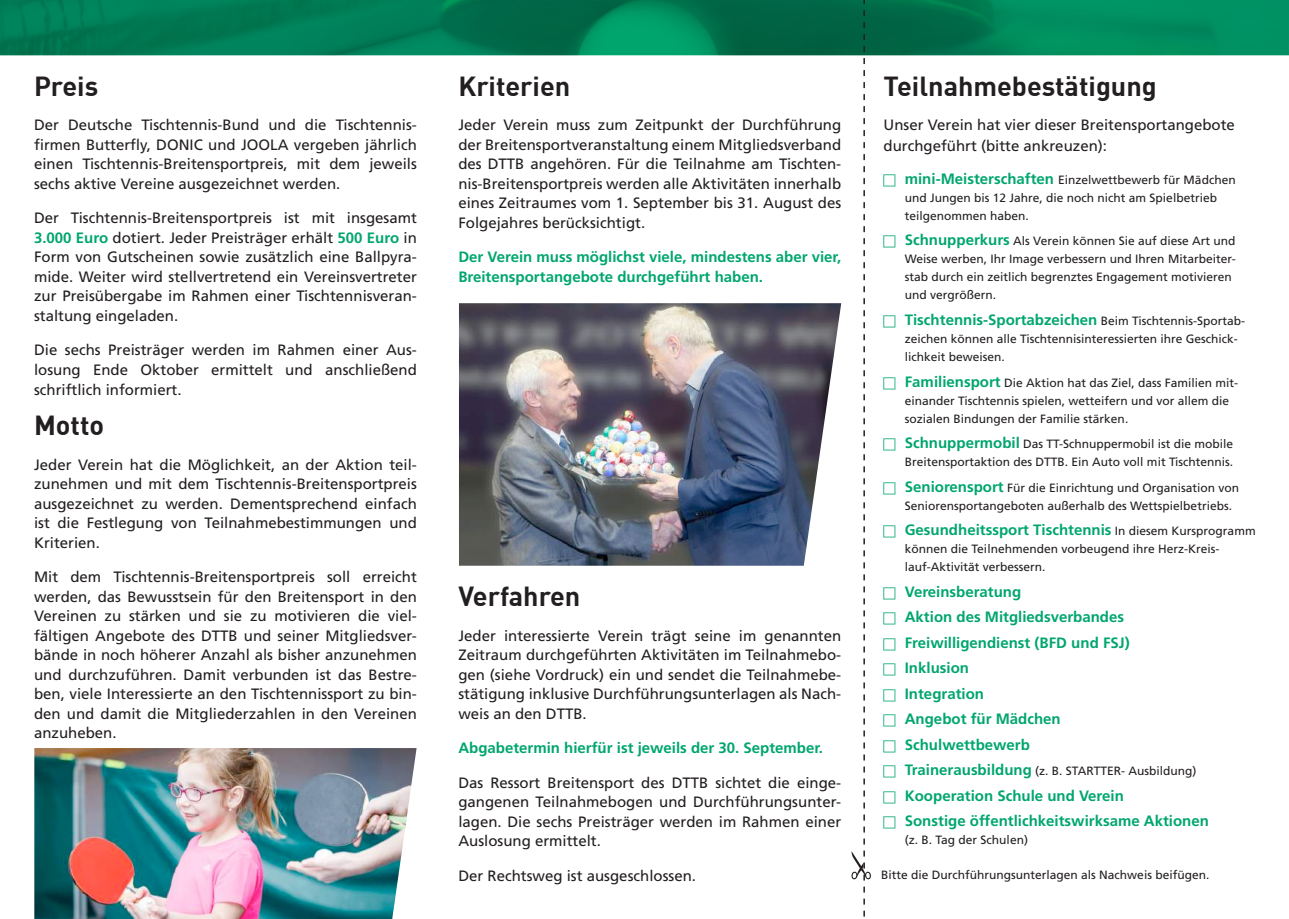
<style>
.page{position:relative;width:1289px;height:919px;background:#fff}
.page>*{position:absolute;margin:0;border:0;box-sizing:border-box;transform-origin:0 0}
.t1{font:700 27px "DIN";color:#231f20}
.t2{font:15px/19.5px "Frutiger";color:#231f20;text-align:justify}
.t3{font:700 15px/25.5px "Frutiger";color:#00a66e}
.t4{font:12px/18px "Frutiger";color:#231f20}
.s1{font-weight:700;color:#00a66e}
.s2{font-weight:700;font-size:15px;color:#00a66e}
.s3{font-weight:400;font-size:12px;color:#231f20}
</style>
<div class="page">
<svg style="left:0;top:0;width:1288px;height:55px;background:#007c54"></svg>
<img style="left:34px;top:748px;width:382px;height:170px">
<svg style="left:851px;top:0;width:19px;height:917px"></svg>
<img style="left:459px;top:303px;width:382px;height:262px">
<h1 class="t1" style="left:34px;top:76px;width:66px">Preis</h1>
<h1 class="t1" style="left:883px;top:76px;width:275px">Teilnahmebestätigung</h1>
<p class="t2" style="left:34px;top:116px;width:384px">Der Deutsche Tischtennis-Bund und die Tischtennis&shy;firmen Butterfly, DONIC und JOOLA vergeben jährlich einen Tischtennis-Breitensportpreis, mit dem jeweils sechs aktive Vereine ausgezeichnet werden.</p>
<p class="t2" style="left:34px;top:209px;width:384px">Der Tischtennis-Breitensportpreis ist mit insgesamt <span class="s1">3.000 Euro</span> dotiert. Jeder Preisträger erhält <span class="s1">500 Euro</span> in Form von Gutscheinen sowie zusätzlich eine Ballpyra&shy;mide. Weiter wird stellvertretend ein Vereinsvertreter zur Preisübergabe im Rahmen einer Tischtennisveran&shy;staltung eingeladen.</p>
<p class="t2" style="left:34px;top:341px;width:384px">Die sechs Preisträger werden im Rahmen einer Aus&shy;losung Ende Oktober ermittelt und anschließend schriftlich informiert.</p>
<h1 class="t1" style="left:34px;top:415px;width:72px">Motto</h1>
<p class="t2" style="left:34px;top:456px;width:384px">Jeder Verein hat die Möglichkeit, an der Aktion teil&shy;zunehmen und mit dem Tischtennis-Breitensportpreis ausgezeichnet zu werden. Dementsprechend einfach ist die Festlegung von Teilnahmebestimmungen und Kriterien.</p>
<p class="t2" style="left:34px;top:568px;width:384px">Mit dem Tischtennis-Breitensportpreis soll erreicht werden, das Bewusstsein für den Breitensport in den Vereinen zu stärken und sie zu motivieren die viel&shy;fältigen Angebote des DTTB und seiner Mitgliedsver&shy;bände in noch höherer Anzahl als bisher anzunehmen und durchzuführen. Damit verbunden ist das Bestre&shy;ben, viele Interessierte an den Tischtennissport zu bin&shy;den und damit die Mitgliederzahlen in den Vereinen anzuheben.</p>
<h1 class="t1" style="left:458px;top:76px;width:113px">Kriterien</h1>
<p class="t2" style="left:458px;top:116px;width:384px">Jeder Verein muss zum Zeitpunkt der Durchführung der Breitensportveranstaltung einem Mitgliedsverband des DTTB angehören. Für die Teilnahme am Tischten&shy;nis-Breitensportpreis werden alle Aktivitäten innerhalb eines Zeitraumes vom 1. September bis 31. August des Folgejahres berücksichtigt.</p>
<p class="t3" style="left:458px;top:248px;width:384px;line-height:19.5px">Der Verein muss möglichst viele, mindestens aber vier,<br>Breitensportangebote durchgeführt haben.</p>
<p class="t2" style="left:883px;top:115px;width:353px;line-height:21px">Unser Verein hat vier dieser Breitensportangebote durchgeführt (bitte ankreuzen):</p>
<p class="t4" style="left:904px;top:172px;width:332px"><span class="s2">mini-Meisterschaften</span> Einzelwettbewerb für Mädchen und Jungen bis 12 Jahre, die noch nicht am Spielbetrieb teilgenommen haben.</p>
<p class="t4" style="left:904px;top:233px;width:332px"><span class="s2">Schnupperkurs</span> Als Verein können Sie auf diese Art und Weise werben, Ihr Image verbessern und Ihren Mitarbeiter&shy;stab durch ein zeitlich begrenztes Engagement motivieren und vergrößern.</p>
<p class="t3" style="left:904px;top:308px;width:342px">Tischtennis-Sportabzeichen <span class="s3">Beim Tischtennis-Sportab-</span></p>
<p class="t4" style="left:904px;top:331px;width:334px">zeichen können alle Tischtennisinteressierten ihre Geschick&shy;lichkeit beweisen.</p>
<p class="t4" style="left:904px;top:374px;width:335px"><span class="s2">Familiensport</span> Die Aktion hat das Ziel, dass Familien mit&shy;einander Tischtennis spielen, wetteifern und vor allem die sozialen Bindungen der Familie stärken.</p>
<p class="t4" style="left:904px;top:436px;width:330px"><span class="s2">Schnuppermobil</span> Das TT-Schnuppermobil ist die mobile<br>Breitensportaktion des DTTB. Ein Auto voll mit Tischtennis.</p>
<p class="t4" style="left:904px;top:479px;width:336px"><span class="s2">Seniorensport</span> Für die Einrichtung und Organisation von<br>Seniorensportangeboten außerhalb des Wettspielbetriebs.</p>
<p class="t3" style="left:904px;top:518px;width:352px">Gesundheitssport Tischtennis <span class="s3">In diesem Kursprogramm</span></p>
<p class="t4" style="left:904px;top:541px;width:316px">können die Teilnehmenden vorbeugend ihre Herz-Kreis&shy;lauf-Aktivität verbessern.</p>
<p class="t3" style="left:904px;top:579px;width:226px">Vereinsberatung<br>Aktion des Mitgliedsverbandes<br>Freiwilligendienst (BFD und FSJ)<br>Inklusion<br>Integration<br>Angebot für Mädchen<br>Schulwettbewerb</p>
<p class="t4" style="left:904px;top:763px;width:293px"><span class="s2">Trainerausbildung</span> (z. B. STARTTER- Ausbildung)</p>
<p class="t3" style="left:904px;top:783px;width:305px">Kooperation Schule und Verein<br>Sonstige öffentlichkeitswirksame Aktionen</p>
<p class="t4" style="left:904px;top:832px;width:125px">(z. B. Tag der Schulen)</p>
<h1 class="t1" style="left:458px;top:586px;width:123px">Verfahren</h1>
<p class="t2" style="left:458px;top:627px;width:384px">Jeder interessierte Verein trägt seine im genannten Zeitraum durchgeführten Aktivitäten im Teilnahmebo&shy;gen (siehe Vordruck) ein und sendet die Teilnahmebe&shy;stätigung inklusive Durchführungsunterlagen als Nach&shy;weis an den DTTB.</p>
<p class="t3" style="left:458px;top:736px;width:366px">Abgabetermin hierfür ist jeweils der 30. September.</p>
<p class="t2" style="left:458px;top:774px;width:384px">Das Ressort Breitensport des DTTB sichtet die einge&shy;gangenen Teilnahmebogen und Durchführungsunter&shy;lagen. Die sechs Preisträger werden im Rahmen einer Auslosung ermittelt.</p>
<p class="t2" style="left:458px;top:867px;width:239px">Der Rechtsweg ist ausgeschlossen.</p>
<p class="t4" style="left:881px;top:867px;width:330px">Bitte die Durchführungsunterlagen als Nachweis beifügen.</p>
</div>
